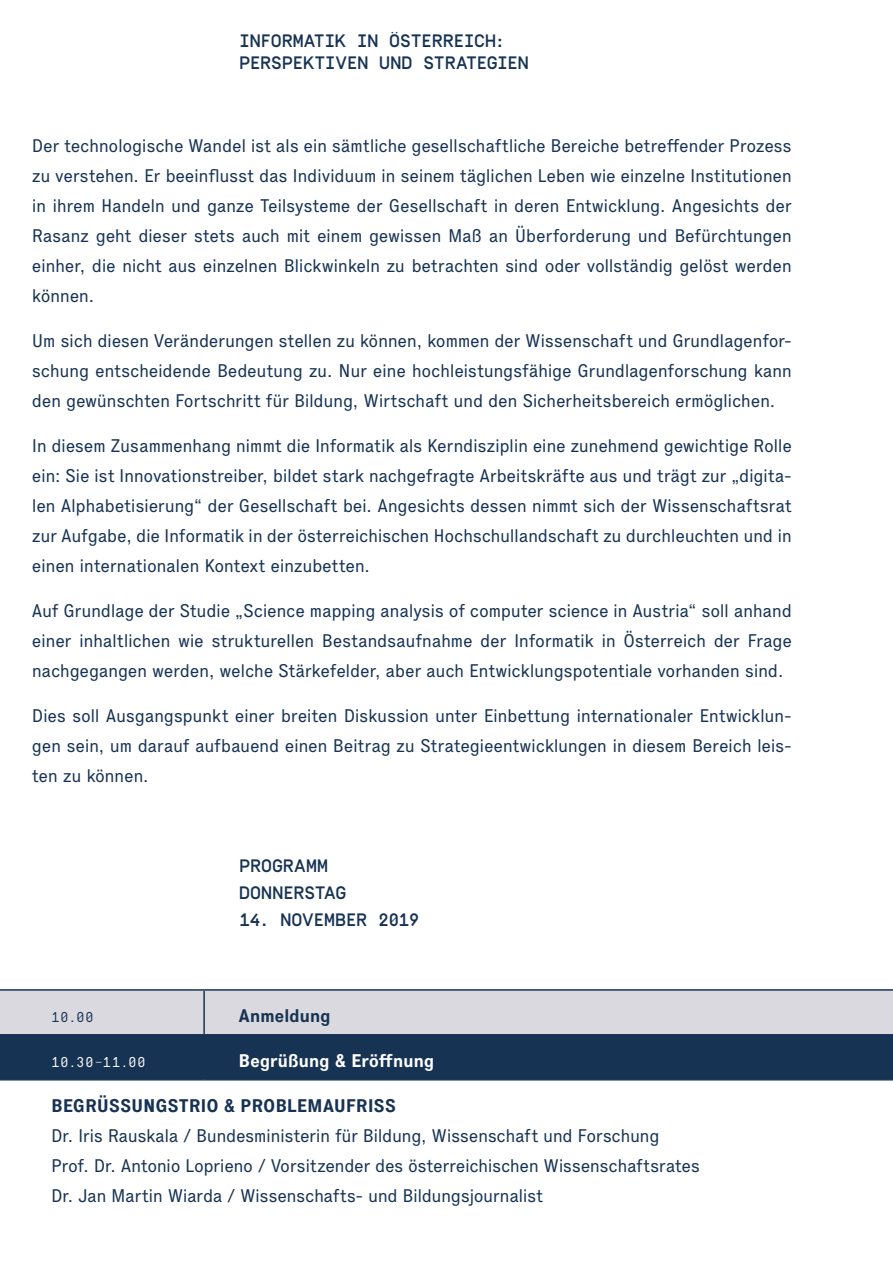
<style>
.page{position:relative;width:893px;height:1263px;background:#fff}
.page>*{position:absolute;margin:0;border:0;box-sizing:border-box;transform-origin:0 0}
.t1{font:18px/30px "Executive 55 Reg";letter-spacing:-.025em;color:#173354;text-align:justify}
.t2{font:500 18px/22.5px "Simplon Mono";letter-spacing:-.015em;color:#173354}
.t3{font:700 18px "Executive 75";letter-spacing:-.015em;color:#173354}
.t4{font:700 18px "Executive 75";letter-spacing:-.025em;color:#fff}
.t5{font:14.25px "Simplon Mono";letter-spacing:.035em;color:#fff}
.t6{font:14.25px "Simplon Mono";color:#173354}
</style>
<div class="page">
<svg style="left:0;top:991px;width:893px;height:88px;background:#778598"></svg>
<hr style="left:0;top:989px;width:204px;height:2px;background:#173354">
<hr style="left:204px;top:989px;width:689px;height:2px;background:#173354">
<hr style="left:0;top:1034px;width:204px;height:1px;background:#173354">
<hr style="left:204px;top:1034px;width:689px;height:1px;background:#173354">
<hr style="left:892px;top:1035px;width:1px;height:44px;background:#173354">
<hr style="left:0;top:1079px;width:204px;height:1px;background:#173354">
<hr style="left:204px;top:1079px;width:689px;height:1px;background:#173354">
<hr style="left:203px;top:991px;width:2px;height:43px;background:#173354">
<p class="t2" style="left:239px;top:30px;width:291px">INFORMATIK IN ÖSTERREICH:<br>PERSPEKTIVEN UND STRATEGIEN</p>
<p class="t1" style="left:32px;top:131px;width:762px">Der technologische Wandel ist als ein sämtliche gesellschaftliche Bereiche betreffender Prozess zu verstehen. Er beeinflusst das Individuum in seinem täglichen Leben wie einzelne Institutionen in ihrem Handeln und ganze Teilsysteme der Gesellschaft in deren Entwicklung. Angesichts der Rasanz geht dieser stets auch mit einem gewissen Maß an Überforderung und Befürchtungen einher, die nicht aus einzelnen Blickwinkeln zu betrachten sind oder vollständig gelöst werden können.</p>
<p class="t1" style="left:32px;top:326px;width:762px">Um sich diesen Veränderungen stellen zu können, kommen der Wissenschaft und Grundlagenfor&shy;schung entscheidende Bedeutung zu. Nur eine hochleistungsfähige Grundlagenforschung kann den gewünschten Fortschritt für Bildung, Wirtschaft und den Sicherheitsbereich ermöglichen.</p>
<p class="t1" style="left:32px;top:431px;width:762px">In diesem Zusammenhang nimmt die Informatik als Kerndisziplin eine zunehmend gewichtige Rolle ein: Sie ist Innovationstreiber, bildet stark nachgefragte Arbeitskräfte aus und trägt zur „digita&shy;len Alphabetisierung“ der Gesellschaft bei. Angesichts dessen nimmt sich der Wissenschaftsrat zur Aufgabe, die Informatik in der österreichischen Hochschullandschaft zu durchleuchten und in einen internationalen Kontext einzubetten.</p>
<p class="t1" style="left:32px;top:596px;width:762px">Auf Grundlage der Studie „Science mapping analysis of computer science in Austria“ soll anhand einer inhaltlichen wie strukturellen Bestandsaufnahme der Informatik in Österreich der Frage nachgegangen werden, welche Stärkefelder, aber auch Entwicklungspotentiale vorhanden sind.</p>
<p class="t1" style="left:32px;top:701px;width:762px">Dies soll Ausgangspunkt einer breiten Diskussion unter Einbettung internationaler Entwicklun&shy;gen sein, um darauf aufbauend einen Beitrag zu Strategieentwicklungen in diesem Bereich leis&shy;ten zu können.</p>
<p class="t2" style="left:239px;top:852px;width:109px;line-height:27px">PROGRAMM<br>DONNERSTAG</p>
<p class="t2" style="left:239px;top:909px;width:182px">14. NOVEMBER 2019</p>
<p class="t6" style="left:51px;top:1009px;width:44px">10.00</p>
<p class="t3" style="left:239px;top:1004px;width:94px">Anmeldung</p>
<p class="t5" style="left:51px;top:1054px;width:96px">10.30–11.00</p>
<p class="t4" style="left:239px;top:1049px;width:197px">Begrüßung &amp; Eröffnung</p>
<p class="t3" style="left:51px;top:1094px;width:347px">BEGRÜSSUNGSTRIO &amp; PROBLEMAUFRISS</p>
<p class="t1" style="left:51px;top:1121px;width:651px;text-align:left">Dr. Iris Rauskala / Bundesministerin für Bildung, Wissenschaft und Forschung<br>Prof. Dr. Antonio Loprieno / Vorsitzender des österreichischen Wissenschaftsrates<br>Dr. Jan Martin Wiarda / Wissenschafts- und Bildungsjournalist</p>
</div>
